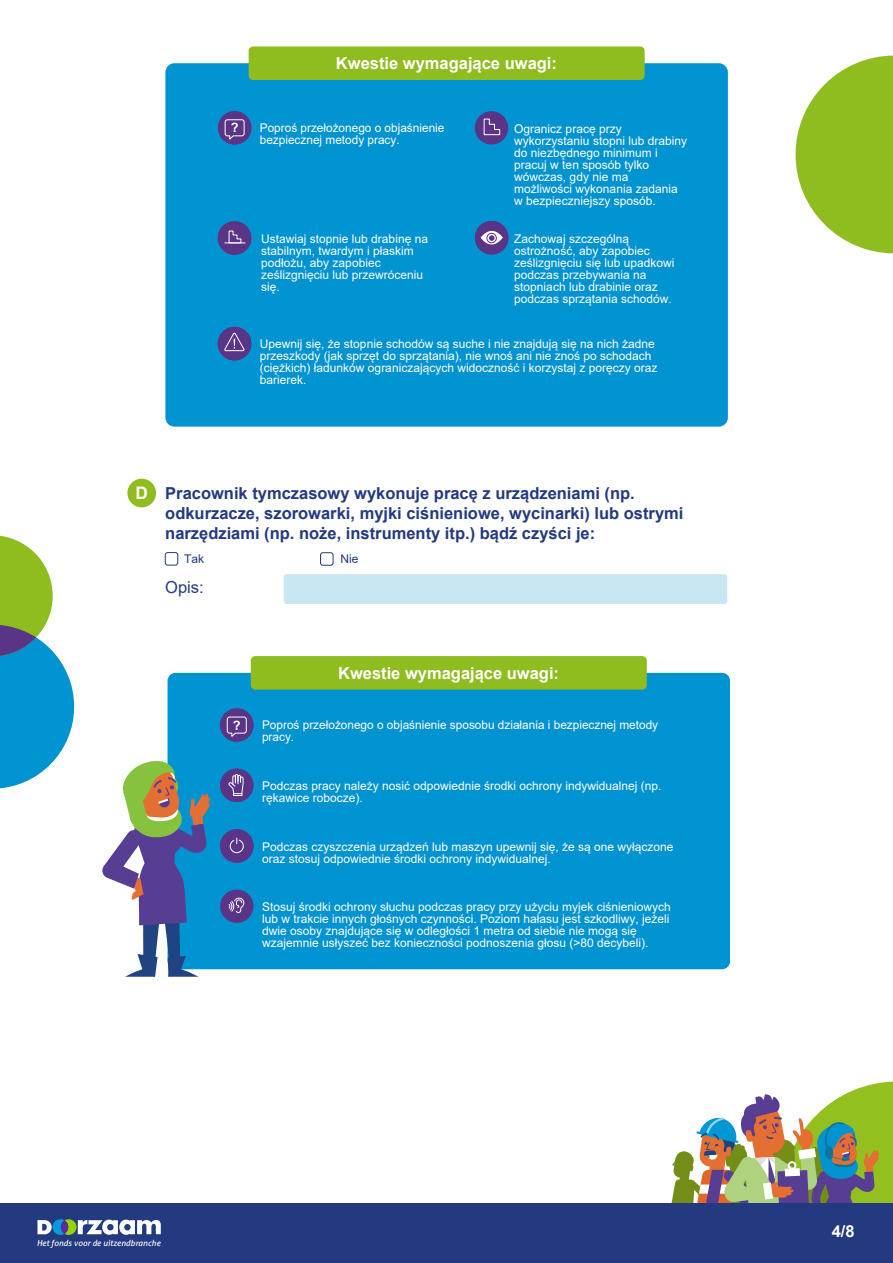
<style>
.page{position:relative;width:893px;height:1263px;background:#fff}
.page>*{position:absolute;margin:0;border:0;box-sizing:border-box;transform-origin:0 0}
.t1{font:700 17.25px "Arial";color:#fff}
.t2{font:700 16.5px/19.8px "Arial";color:#243a80}
.t3{font:700 16.5px "Arial";color:#fff}
.t4{font:16.5px "Arial";color:#243a80}
.t5{font:700 12.75px "Arial";color:#fff}
.t6{font:12px/12px "Arial";color:#fff}
.t7{font:12px "Arial";color:#243a80}
.t8{font:italic 8.4px "Aller";color:#fff}
</style>
<div class="page">
<svg style="left:0;top:535px;width:74px;height:254px"></svg>
<svg style="left:796px;top:56px;width:97px;height:197px"></svg>
<div style="left:165px;top:63px;width:563px;height:364px;background:#0093d1;border-radius:9px"></div>
<div style="left:249px;top:46px;width:396px;height:34px;background:#8fbc1f;border-radius:4px"></div>
<div style="left:218px;top:327px;width:33px;height:33px;background:#5a3486;border-radius:50%"></div>
<svg style="left:224px;top:332px;width:21px;height:19px"></svg>
<svg style="left:218px;top:111px;width:33px;height:34px"></svg>
<div style="left:218px;top:111px;width:33px;height:33px;background:#5a3486;border-radius:50%"></div>
<svg style="left:225px;top:119px;width:20px;height:21px"></svg>
<div style="left:475px;top:111px;width:33px;height:34px;background:#5a3486;border-radius:50%"></div>
<svg style="left:484px;top:119px;width:16px;height:16px"></svg>
<div style="left:218px;top:221px;width:33px;height:34px;background:#5a3486;border-radius:50%"></div>
<svg style="left:225px;top:230px;width:20px;height:14px"></svg>
<div style="left:475px;top:221px;width:33px;height:33px;background:#5a3486;border-radius:50%"></div>
<svg style="left:481px;top:222px;width:22px;height:31px"></svg>
<div style="left:127px;top:479px;width:29px;height:28px;background:#8fbc1f;border-radius:50%"></div>
<div style="left:165px;top:552px;width:13px;height:14px;border:1px solid #243a80;border-radius:2px"></div>
<div style="left:320px;top:552px;width:13px;height:14px;border:1px solid #243a80;border-radius:2px"></div>
<div style="left:284px;top:574px;width:443px;height:30px;background:#c9e7f3;border-radius:3px"></div>
<div style="left:168px;top:673px;width:562px;height:296px;background:#0093d1;border-radius:8px"></div>
<div style="left:251px;top:656px;width:396px;height:34px;background:#8fbc1f;border-radius:4px"></div>
<div style="left:220px;top:708px;width:33px;height:34px;background:#5a3486;border-radius:50%"></div>
<svg style="left:227px;top:716px;width:20px;height:21px"></svg>
<div style="left:220px;top:829px;width:33px;height:34px;background:#5a3486;border-radius:50%"></div>
<svg style="left:229px;top:837px;width:15px;height:17px"></svg>
<div style="left:220px;top:769px;width:33px;height:33px;background:#5a3486;border-radius:50%"></div>
<svg style="left:228px;top:774px;width:16px;height:22px"></svg>
<div style="left:220px;top:889px;width:33px;height:34px;background:#5a3486;border-radius:50%"></div>
<svg style="left:228px;top:897px;width:16px;height:16px"></svg>
<svg style="left:102px;top:756px;width:109px;height:221px"></svg>
<svg style="left:671px;top:1081px;width:222px;height:122px"></svg>
<div style="left:0;top:1203px;width:893px;height:60px;background:#243a80"></div>
<svg style="left:37px;top:1219px;width:124px;height:16px"></svg>
<svg style="left:61px;top:1220px;width:7px;height:14px"></svg>
<h2 class="t3" style="left:336px;top:52px;width:223px">Kwestie wymagające uwagi:</h2>
<p class="t5" style="left:231px;top:119px;width:9px">?</p>
<p class="t6" style="left:514px;top:123px;width:174px">Ogranicz pracę przy wykorzystaniu stopni lub drabiny do niezbędnego minimum i pracuj w ten sposób tylko wówczas, gdy nie ma możliwości wykonania zadania w bezpieczniejszy sposób.</p>
<p class="t6" style="left:261px;top:233px;width:168px">Ustawiaj stopnie lub drabinę na stabilnym, twardym i płaskim podłożu, aby zapobiec ześlizgnięciu lub przewróceniu się.</p>
<p class="t6" style="left:514px;top:232px;width:162px">Zachowaj szczególną ostrożność, aby zapobiec ześlizgnięciu się lub upadkowi podczas przebywania na stopniach lub drabinie oraz podczas sprzątania schodów.</p>
<p class="t6" style="left:260px;top:122px;width:186px">Poproś przełożonego o objaśnienie bezpiecznej metody pracy.</p>
<p class="t6" style="left:260px;top:337px;width:399px">Upewnij się, że stopnie schodów są suche i nie znajdują się na nich żadne przeszkody (jak sprzęt do sprzątania), nie wnoś ani nie znoś po schodach (ciężkich) ładunków ograniczających widoczność i korzystaj z poręczy oraz barierek.</p>
<h1 class="t1" style="left:136px;top:481px;width:14px">D</h1>
<h2 class="t2" style="left:165px;top:483px;width:520px">Pracownik tymczasowy wykonuje pracę z urządzeniami (np. odkurzacze, szorowarki, myjki ciśnieniowe, wycinarki) lub ostrymi narzędziami (np. noże, instrumenty itp.) bądź czyści je:</h2>
<p class="t7" style="left:184px;top:551px;width:22px">Tak</p>
<p class="t7" style="left:340px;top:551px;width:19px">Nie</p>
<h2 class="t4" style="left:165px;top:576px;width:40px">Opis:</h2>
<p class="t5" style="left:233px;top:716px;width:9px">?</p>
<h2 class="t3" style="left:338px;top:661px;width:223px">Kwestie wymagające uwagi:</h2>
<p class="t6" style="left:262px;top:719px;width:398px">Poproś przełożonego o objaśnienie sposobu działania i bezpiecznej metody pracy.</p>
<p class="t6" style="left:262px;top:780px;width:401px">Podczas pracy należy nosić odpowiednie środki ochrony indywidualnej (np. rękawice robocze).</p>
<p class="t6" style="left:262px;top:841px;width:413px">Podczas czyszczenia urządzeń lub maszyn upewnij się, że są one wyłączone oraz stosuj odpowiednie środki ochrony indywidualnej.</p>
<p class="t6" style="left:262px;top:901px;width:410px">Stosuj środki ochrony słuchu podczas pracy przy użyciu myjek ciśnieniowych lub w trakcie innych głośnych czynności. Poziom hałasu jest szkodliwy, jeżeli dwie osoby znajdujące się w odległości 1 metra od siebie nie mogą się wzajemnie usłyszeć bez konieczności podnoszenia głosu (&gt;80 decybeli).</p>
<p class="t8" style="left:37px;top:1237px;width:125px">Het fonds voor de uitzendbranche</p>
<h2 class="t3" style="left:832px;top:1219px;width:24px">4/8</h2>
</div>
